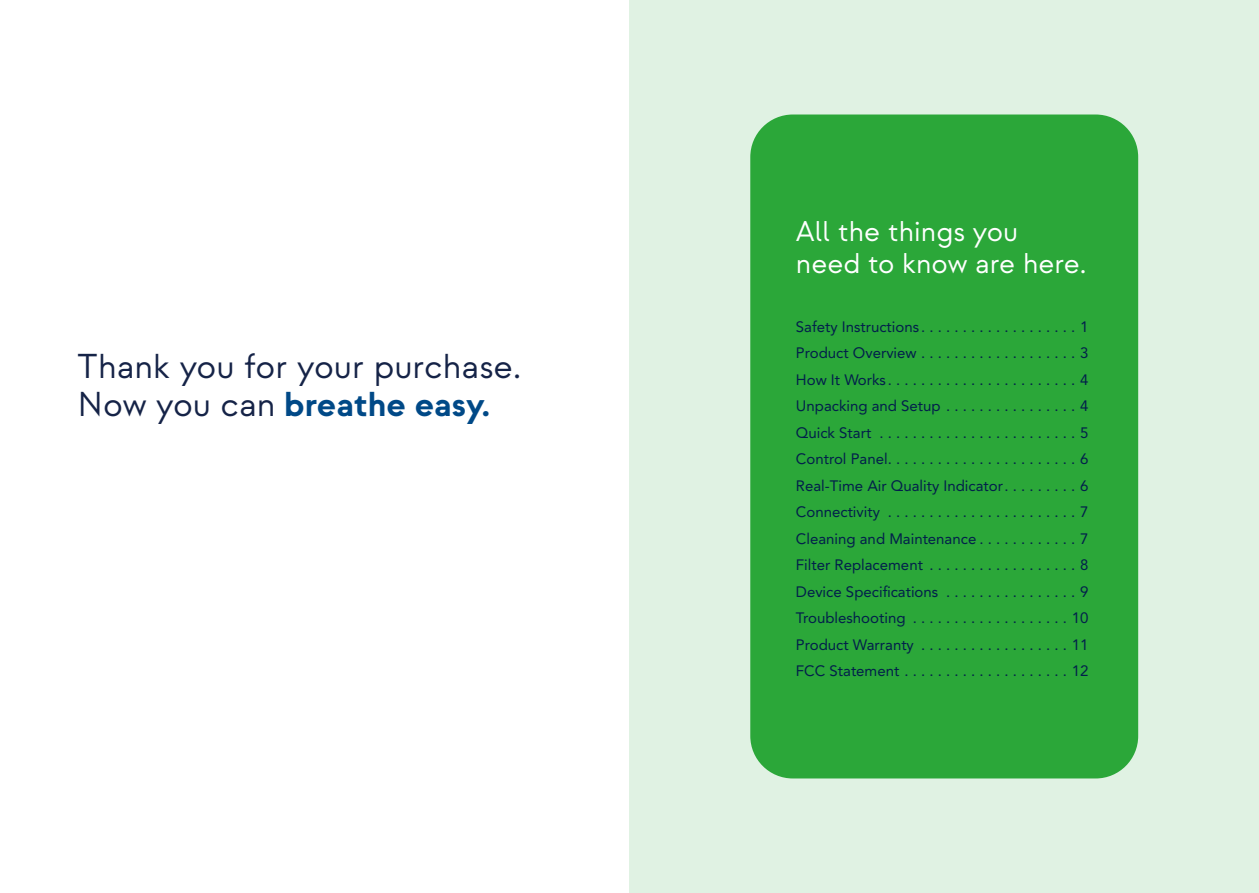
<style>
.page{position:relative;width:1259px;height:893px;background:#fff}
.page>*{position:absolute;margin:0;border:0;box-sizing:border-box;transform-origin:0 0}
.t1{font:34.5px/38px "Strawford";color:#152347}
.t2{font:28.5px/31.5px "Strawford";color:#fff}
.t3{font:15px/26.5px "Avenir LT Std";color:#021e4b;text-align:justify}
.s1{font-weight:700;color:#004987}
</style>
<div class="page">
<div style="left:629px;top:0;width:630px;height:893px;background:#e0f2e3"></div>
<div style="left:750px;top:115px;width:388px;height:663px;background:#2ba739;border-radius:43px"></div>
<h1 class="t1" style="left:78px;top:348px;width:445px">Thank you for your purchase.<br>Now you can <span class="s1">breathe easy.</span></h1>
<h2 class="t2" style="left:796px;top:216px;width:292px">All the things you need to know are here.</h2>
<p class="t3" style="left:796px;top:313px;width:294px">Safety Instructions . . . . . . . . . . . . . . . . . . . 1<br>Product Overview . . . . . . . . . . . . . . . . . . . 3<br>How It Works . . . . . . . . . . . . . . . . . . . . . . . 4<br>Unpacking and Setup . . . . . . . . . . . . . . . . 4<br>Quick Start . . . . . . . . . . . . . . . . . . . . . . . . 5<br>Control Panel . . . . . . . . . . . . . . . . . . . . . . . 6<br>Real-Time Air Quality Indicator . . . . . . . . . 6<br>Connectivity . . . . . . . . . . . . . . . . . . . . . . . 7<br>Cleaning and Maintenance . . . . . . . . . . . . 7<br>Filter Replacement . . . . . . . . . . . . . . . . . . 8<br>Device Specifications . . . . . . . . . . . . . . . . 9<br>Troubleshooting . . . . . . . . . . . . . . . . . . . 10<br>Product Warranty . . . . . . . . . . . . . . . . . . 11<br>FCC Statement . . . . . . . . . . . . . . . . . . . . 12</p>
</div>
